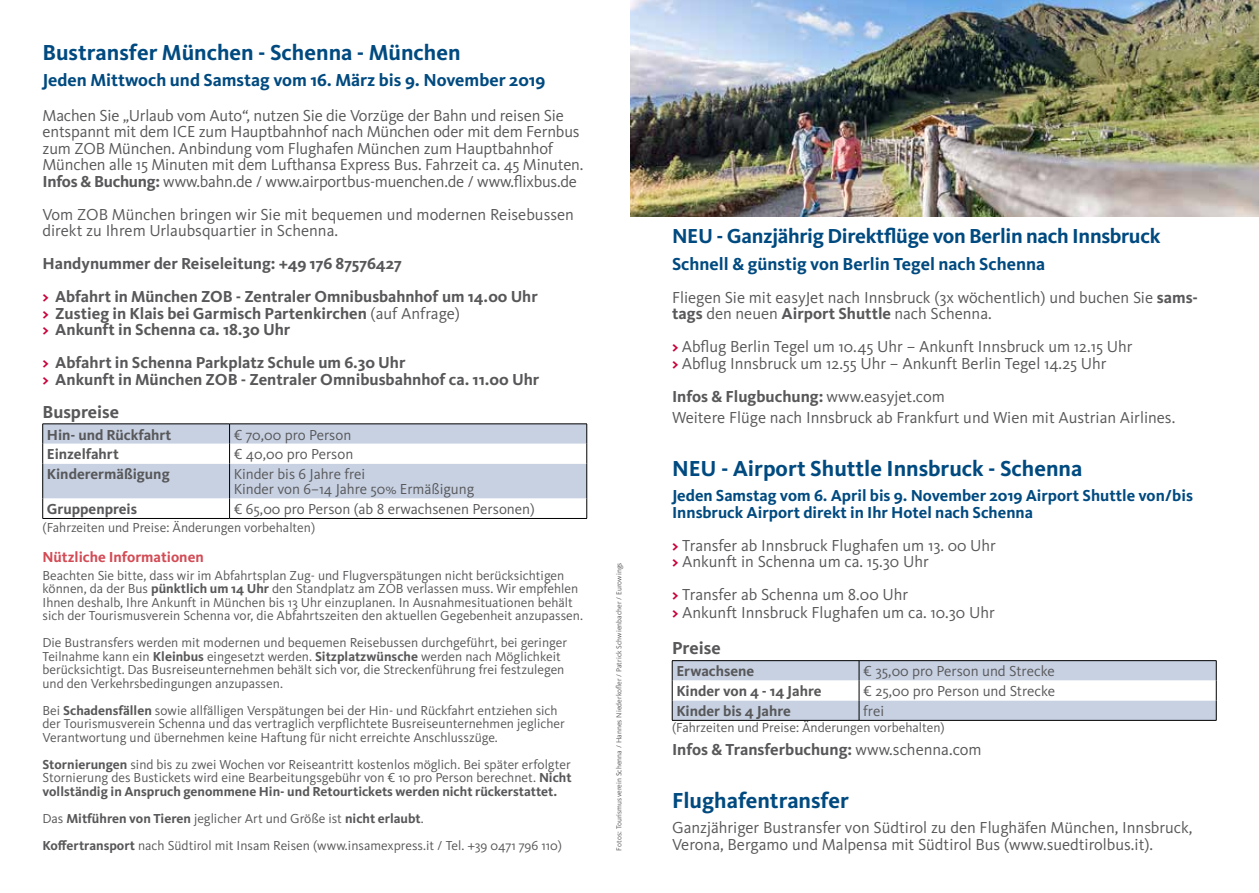
<style>
.page{position:relative;width:1259px;height:893px;background:#fff}
.page>*{position:absolute;margin:0;border:0;box-sizing:border-box;transform-origin:0 0}
.t1{font:700 22.5px "Kievit OT";color:#004a80}
.t2{font:700 21px "Kievit OT";letter-spacing:-.015em;color:#004a80}
.t3{font:700 18px "Kievit OT";color:#004a80}
.t4{font:700 18px "Kievit OT";color:#58585a}
.t5{font:16.5px/16.5px "Kievit OT";color:#58585a}
.t6{font:700 16.5px/16.5px "Kievit OT";color:#58585a}
.t7{font:700 16.5px/16.5px "Kievit OT";color:#004a80}
.t8{font:15px/15px "Kievit OT";color:#58585a}
.t9{font:700 15px "Kievit OT";color:#58585a}
.t10{font:700 15px "Kievit OT";color:#d34b55}
.t11{font:13.5px/13.5px "Kievit OT";color:#58585a}
.t12{font:7.5px "Kievit OT";letter-spacing:.01em;color:#58585a}
.s1{font-weight:700}
.s2{color:#c90039}
.s3{font-weight:400}
.s4{font-weight:700;color:#c90039}
</style>
<div class="page">
<hr style="left:672px;top:660px;width:187px;height:1px;background:#000">
<hr style="left:859px;top:660px;width:357px;height:1px;background:#000">
<svg style="left:672px;top:661px;width:545px;height:59px"></svg>
<hr style="left:672px;top:720px;width:187px;height:1px;background:#000">
<hr style="left:859px;top:720px;width:357px;height:1px;background:#000">
<svg style="left:42px;top:424px;width:545px;height:94px"></svg>
<hr style="left:43px;top:518px;width:187px;height:1px;background:#000">
<hr style="left:230px;top:518px;width:357px;height:1px;background:#000">
<img style="left:630px;top:0;width:629px;height:216px">
<h1 class="t1" style="left:43px;top:39px;width:419px">Bustransfer München - Schenna - München</h1>
<h3 class="t3" style="left:43px;top:70px;width:504px">Jeden Mittwoch und Samstag vom 16. März bis 9. November 2019</h3>
<p class="t5" style="left:43px;top:107px;width:542px">Machen Sie „Urlaub vom Auto“, nutzen Sie die Vorzüge der Bahn und reisen Sie entspannt mit dem ICE zum Hauptbahnhof nach München oder mit dem Fernbus zum ZOB München. Anbindung vom Flughafen München zum Hauptbahnhof München alle 15 Minuten mit dem Lufthansa Express Bus. Fahrzeit ca. 45 Minuten.<br><span class="s1">Infos &amp; Buchung:</span> www.bahn.de / www.airportbus-muenchen.de / www.flixbus.de</p>
<p class="t5" style="left:43px;top:206px;width:533px">Vom ZOB München bringen wir Sie mit bequemen und modernen Reisebussen direkt zu Ihrem Urlaubsquartier in Schenna.</p>
<p class="t6" style="left:43px;top:247px;width:497px;line-height:33px">Handynummer der Reiseleitung: +49 176 87576427<br><span class="s2">&gt;</span> Abfahrt in München ZOB - Zentraler Omnibusbahnhof um 14.00 Uhr</p>
<p class="t6" style="left:43px;top:305px;width:419px"><span class="s2">&gt;</span> Zustieg in Klais bei Garmisch Partenkirchen <span class="s3">(auf Anfrage) </span><span class="s2">&gt;</span> Ankunft in Schenna ca. 18.30 Uhr</p>
<p class="t6" style="left:43px;top:354px;width:498px"><span class="s2">&gt;</span> Abfahrt in Schenna Parkplatz Schule um 6.30 Uhr<br><span class="s2">&gt;</span> Ankunft in München ZOB - Zentraler Omnibusbahnhof ca. 11.00 Uhr</p>
<h3 class="t4" style="left:43px;top:401px;width:78px">Buspreise</h3>
<p class="t9" style="left:47px;top:426px;width:126px">Hin- und Rückfahrt</p>
<p class="t8" style="left:234px;top:427px;width:119px">€ 70,00 pro Person</p>
<p class="t9" style="left:47px;top:446px;width:73px">Einzelfahrt</p>
<p class="t8" style="left:234px;top:447px;width:121px">€ 40,00 pro Person</p>
<p class="t9" style="left:47px;top:466px;width:124px">Kinderermäßigung</p>
<p class="t8" style="left:234px;top:467px;width:242px">Kinder bis 6 Jahre frei<br>Kinder von 6–14 Jahre 50% Ermäßigung</p>
<p class="t9" style="left:47px;top:500px;width:92px">Gruppenpreis</p>
<p class="t8" style="left:234px;top:502px;width:302px">€ 65,00 pro Person (ab 8 erwachsenen Personen)</p>
<p class="t11" style="left:43px;top:521px;width:274px">(Fahrzeiten und Preise: Änderungen vorbehalten)</p>
<p class="t10" style="left:43px;top:548px;width:163px">Nützliche Informationen</p>
<p class="t11" style="left:43px;top:569px;width:542px">Beachten Sie bitte, dass wir im Abfahrtsplan Zug- und Flugverspätungen nicht berücksichtigen können, da der Bus <span class="s1">pünktlich um 14 Uhr</span> den Standplatz am ZOB verlassen muss. Wir empfehlen Ihnen deshalb, Ihre Ankunft in München bis 13 Uhr einzuplanen. In Ausnahmesituationen behält sich der Tourismusverein Schenna vor, die Abfahrtszeiten den aktuellen Gegebenheit anzupassen.</p>
<p class="t11" style="left:43px;top:636px;width:526px">Die Bustransfers werden mit modernen und bequemen Reisebussen durchgeführt, bei geringer Teilnahme kann ein <span class="s1">Kleinbus</span> eingesetzt werden. <span class="s1">Sitzplatzwünsche</span> werden nach Möglichkeit berücksichtigt. Das Busreiseunternehmen behält sich vor, die Streckenführung frei festzulegen und den Verkehrsbedingungen anzupassen.</p>
<p class="t11" style="left:43px;top:704px;width:524px">Bei <span class="s1">Schadensfällen</span> sowie allfälligen Verspätungen bei der Hin- und Rückfahrt entziehen sich der Tourismusverein Schenna und das vertraglich verpflichtete Busreiseunternehmen jeglicher<br>Verantwortung und übernehmen keine Haftung für nicht erreichte Anschlusszüge.</p>
<p class="t11" style="left:43px;top:758px;width:530px;text-align:justify"><span class="s1">Stornierungen</span> sind bis zu zwei Wochen vor Reiseantritt kostenlos möglich. Bei später erfolgter Stornierung des Bustickets wird eine Bearbeitungsgebühr von € 10 pro Person berechnet. <span class="s1">Nicht vollständig in Anspruch genommene Hin- und Retourtickets werden nicht rückerstattet.</span></p>
<p class="t11" style="left:43px;top:805px;width:521px;line-height:27px">Das <span class="s1">Mitführen von Tieren</span> jeglicher Art und Größe ist <span class="s1">nicht erlaubt</span>.<br><span class="s1">Koffertransport</span> nach Südtirol mit Insam Reisen (www.insamexpress.it / Tel. +39 0471 796 110)</p>
<p class="t12" style="left:614px;top:851px;width:290px;rotate:-90deg">Fotos: Tourismusverein Schenna / Hannes Niederkofler / Patrick Schwienbacher / Eurowings</p>
<h2 class="t2" style="left:672px;top:224px;width:490px">NEU - Ganzjährig Direktflüge von Berlin nach Innsbruck</h2>
<h3 class="t3" style="left:672px;top:253px;width:375px">Schnell &amp; günstig von Berlin Tegel nach Schenna</h3>
<p class="t5" style="left:672px;top:289px;width:527px">Fliegen Sie mit easyJet nach Innsbruck (3x wöchentlich) und buchen Sie <span class="s1">sams&shy;tags</span> den neuen <span class="s1">Airport Shuttle</span> nach Schenna.</p>
<p class="t5" style="left:672px;top:339px;width:462px"><span class="s4">&gt;</span> Abflug Berlin Tegel um 10.45 Uhr – Ankunft Innsbruck um 12.15 Uhr <span class="s4">&gt;</span> Abflug Innsbruck um 12.55 Uhr – Ankunft Berlin Tegel 14.25 Uhr</p>
<p class="t5" style="left:672px;top:386px;width:505px;line-height:21px"><span class="s1">Infos &amp; Flugbuchung:</span> www.easyjet.com<br>Weitere Flüge nach Innsbruck ab Frankfurt und Wien mit Austrian Airlines.</p>
<h1 class="t1" style="left:672px;top:456px;width:412px">NEU - Airport Shuttle Innsbruck - Schenna</h1>
<p class="t7" style="left:672px;top:488px;width:522px">Jeden Samstag vom 6. April bis 9. November 2019 Airport Shuttle von/bis<br>Innsbruck Airport direkt in Ihr Hotel nach Schenna</p>
<p class="t5" style="left:672px;top:537px;width:325px"><span class="s4">&gt;</span> Transfer ab Innsbruck Flughafen um 13. 00 Uhr <span class="s4">&gt;</span> Ankunft in Schenna um ca. 15.30 Uhr</p>
<p class="t5" style="left:672px;top:586px;width:324px;line-height:18px"><span class="s4">&gt;</span> Transfer ab Schenna um 8.00 Uhr<br><span class="s4">&gt;</span> Ankunft Innsbruck Flughafen um ca. 10.30 Uhr</p>
<h3 class="t4" style="left:672px;top:638px;width:50px">Preise</h3>
<p class="t9" style="left:676px;top:662px;width:79px">Erwachsene</p>
<p class="t8" style="left:863px;top:664px;width:193px">€ 35,00 pro Person und Strecke</p>
<p class="t9" style="left:676px;top:682px;width:146px">Kinder von 4 - 14 Jahre</p>
<p class="t8" style="left:863px;top:684px;width:193px">€ 25,00 pro Person und Strecke</p>
<p class="t9" style="left:676px;top:702px;width:116px">Kinder bis 4 Jahre</p>
<p class="t8" style="left:863px;top:704px;width:22px">frei</p>
<p class="t11" style="left:672px;top:721px;width:274px">(Fahrzeiten und Preise: Änderungen vorbehalten)</p>
<p class="t6" style="left:672px;top:741px;width:311px">Infos &amp; Transferbuchung: <span class="s3">www.schenna.com</span></p>
<h1 class="t1" style="left:672px;top:788px;width:178px">Flughafentransfer</h1>
<p class="t5" style="left:672px;top:820px;width:522px">Ganzjähriger Bustransfer von Südtirol zu den Flughäfen München, Innsbruck,<br>Verona, Bergamo und Malpensa mit Südtirol Bus (www.suedtirolbus.it).</p>
</div>
